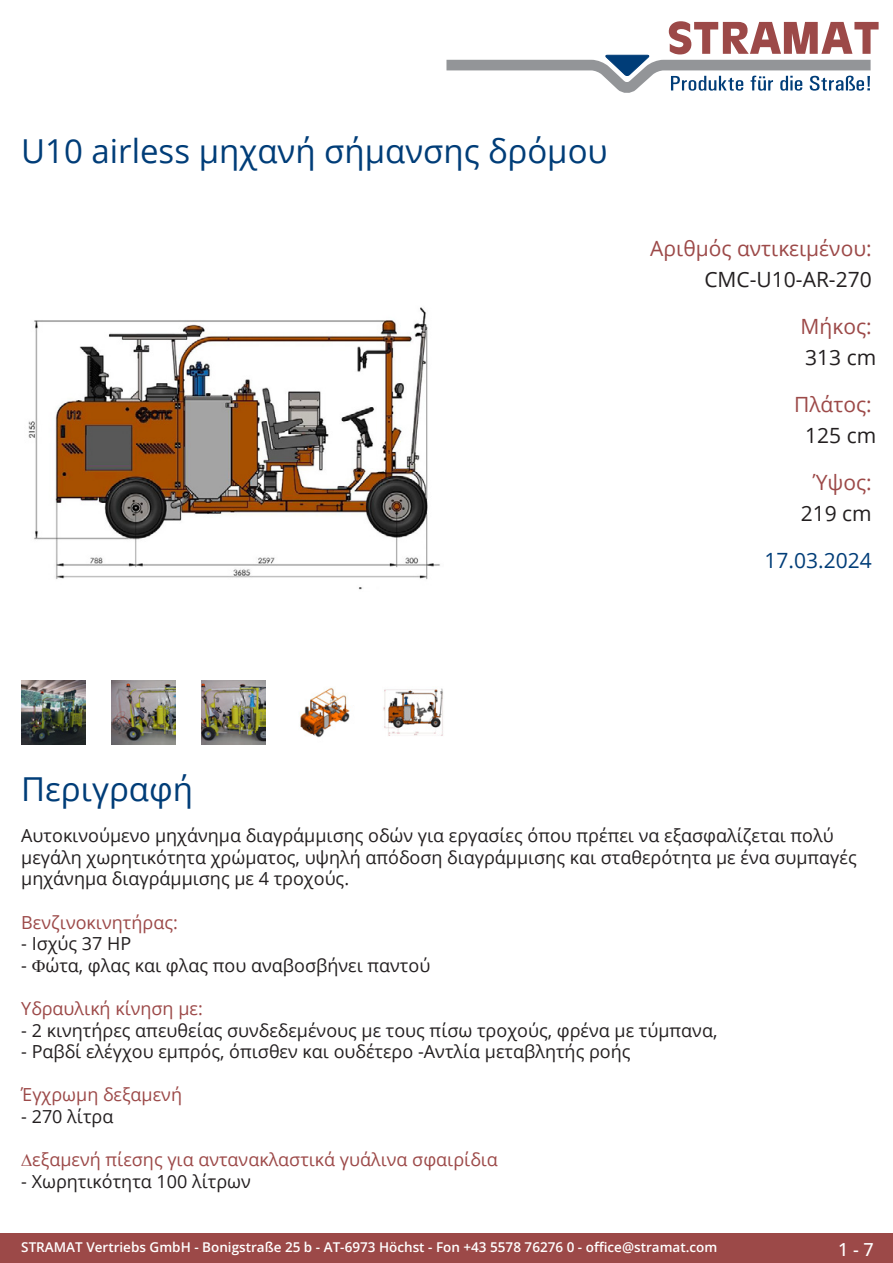
<style>
.page{position:relative;width:893px;height:1263px;background:#fff}
.page>*{position:absolute;margin:0;border:0;box-sizing:border-box;transform-origin:0 0}
.Produkttitel{font:33px "Open Sans";color:#003d78}
.TechDaten_Überschrif{font:21px "Open Sans";color:#9c4948}
.TechDaten_Inhalt{font:21px "Open Sans";color:#231f20}
.Erstellungsdatum{font:21px "Open Sans";color:#003d78}
.Beschreibung_Text{font:18px/21.6px "Open Sans";color:#231f20}
.Beschreibung_Text-2{font:18px "Open Sans";color:#9c4948}
.t1{font:500 18px "Open Sans";color:#fff}
.t2{font:600 13.5px "Open Sans";color:#fff}
</style>
<div class="page">
<div style="left:0;top:1233px;width:893px;height:30px;background:#9c4948"></div>
<svg style="left:446px;top:21px;width:433px;height:72px"></svg>
<img style="left:28px;top:307px;width:412px;height:283px">
<img style="left:21px;top:680px;width:64px;height:64px">
<img style="left:112px;top:680px;width:63px;height:64px">
<img style="left:202px;top:680px;width:64px;height:64px">
<img style="left:299px;top:687px;width:51px;height:51px">
<img style="left:383px;top:688px;width:60px;height:48px">
<p class="Produkttitel" style="left:21px;top:128px;width:588px">U10 airless μηχανή σήμανσης δρόμου</p>
<p class="TechDaten_Überschrif" style="left:650px;top:234px;width:223px">Αριθμός αντικειμένου:</p>
<p class="TechDaten_Inhalt" style="left:704px;top:265px;width:169px">CMC-U10-AR-270</p>
<p class="TechDaten_Überschrif" style="left:801px;top:312px;width:73px">Μήκος:</p>
<p class="TechDaten_Inhalt" style="left:805px;top:343px;width:73px">313 cm</p>
<p class="TechDaten_Überschrif" style="left:794px;top:390px;width:79px">Πλάτος:</p>
<p class="TechDaten_Inhalt" style="left:805px;top:421px;width:73px">125 cm</p>
<p class="TechDaten_Überschrif" style="left:813px;top:468px;width:60px">Ύψος:</p>
<p class="TechDaten_Inhalt" style="left:801px;top:499px;width:73px">219 cm</p>
<p class="Erstellungsdatum" style="left:764px;top:546px;width:109px">17.03.2024</p>
<p class="Produkttitel" style="left:21px;top:766px;width:173px">Περιγραφή</p>
<p class="Beschreibung_Text" style="left:21px;top:824px;width:837px">Αυτοκινούμενο μηχάνημα διαγράμμισης οδών για εργασίες όπου πρέπει να εξασφαλίζεται πολύ μεγάλη χωρητικότητα χρώματος, υψηλή απόδοση διαγράμμισης και σταθερότητα με ένα συμπαγές μηχάνημα διαγράμμισης με 4 τροχούς.</p>
<p class="Beschreibung_Text-2" style="left:21px;top:910px;width:158px">Βενζινοκινητήρας:</p>
<p class="Beschreibung_Text" style="left:21px;top:932px;width:112px">- Ισχύς 37 HP</p>
<p class="Beschreibung_Text" style="left:21px;top:954px;width:411px">- ώτα, φλας και φλας που αναβοσβήνει παντού</p>
<p class="Beschreibung_Text-2" style="left:21px;top:996px;width:183px">Υδραυλική κίνηση με:</p>
<p class="Beschreibung_Text" style="left:21px;top:1019px;width:698px">- 2 κινητήρες απευθείας συνδεδεμένους με τους πίσω τροχούς, φρένα με τύμπανα,</p>
<p class="Beschreibung_Text" style="left:21px;top:1040px;width:611px">- Ραβδί ελέγχου εμπρός, όπισθεν και ουδέτερο -Αντλία μεταβλητής ροής</p>
<p class="Beschreibung_Text-2" style="left:21px;top:1082px;width:162px">Έγχρωμη δεξαμενή</p>
<p class="Beschreibung_Text" style="left:21px;top:1105px;width:94px">- 270 λίτρα</p>
<p class="Beschreibung_Text-2" style="left:32px;top:1147px;width:467px">εξαμενή πίεσης για αντανακλαστικά γυάλινα σφαιρίδια</p>
<p class="Beschreibung_Text" style="left:21px;top:1170px;width:231px">- Χωρητικότητα 100 λίτρων</p>
<p class="t2" style="left:21px;top:1238px;width:698px">STRAMAT Vertriebs GmbH - Bonigstraße 25 b - AT-6973 Höchst - Fon +43 5578 76276 0 - office@stramat.com</p>
<p class="t1" style="left:838px;top:1237px;width:37px">1 - 7</p>
</div>
